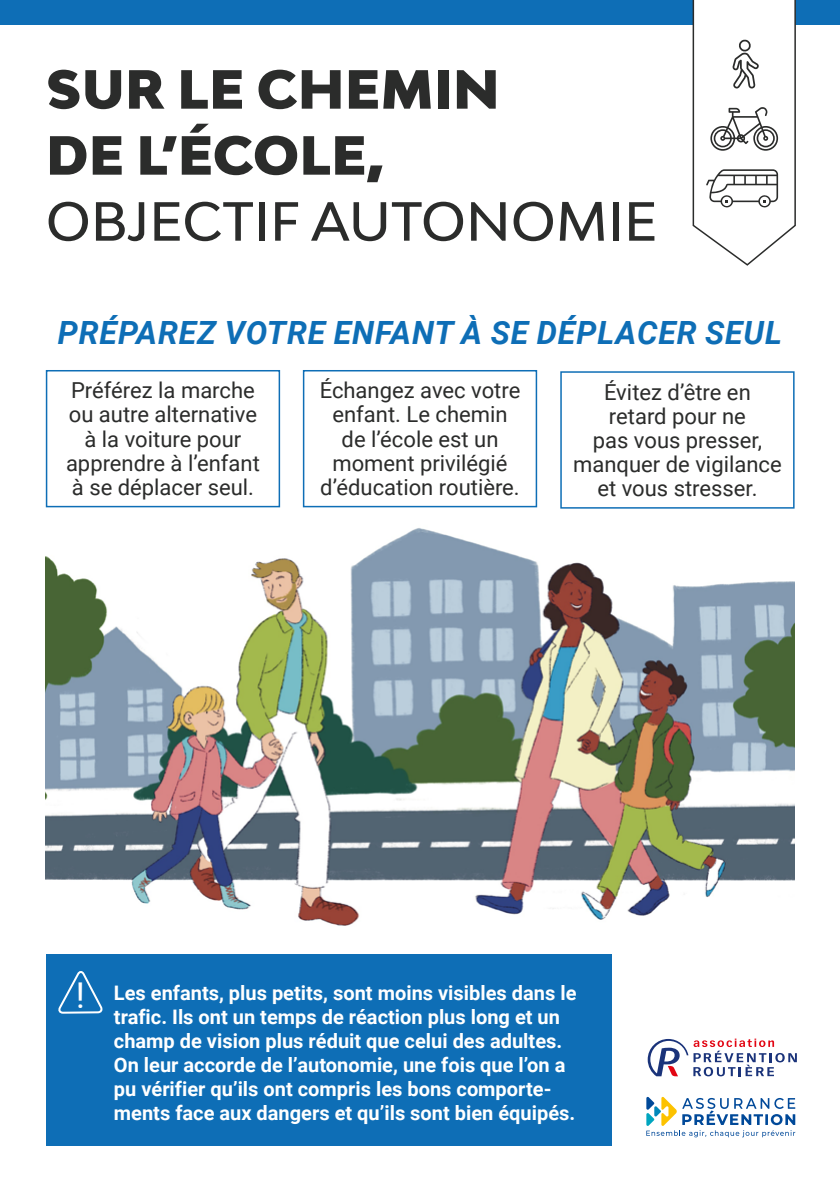
<style>
.page{position:relative;width:840px;height:1191px;background:#fff}
.page>*{position:absolute;margin:0;border:0;box-sizing:border-box;transform-origin:0 0}
.t1{font:900 52px/66px "Bw Modelica";letter-spacing:.01em;color:#2b2c2b}
.t2{font:500 52px "Bw Modelica";letter-spacing:.01em;color:#2b2c2b}
.t3{font:35.6px "Roboto";color:#fff}
.t4{font:italic 700 32px "Roboto";letter-spacing:.025em;color:#0e6eb6}
.t5{font:22px/24px "Roboto";color:#2b2c2b;text-align:center}
.t6{font:700 20px/24px "Roboto";color:#fff}
</style>
<div class="page">
<div style="left:0;top:0;width:839px;height:24px;background:#0e6eb6"></div>
<div style="left:46px;top:954px;width:565px;height:191px;background:#0e6eb6"></div>
<svg style="left:58px;top:971px;width:45px;height:43px"></svg>
<img style="left:46px;top:528px;width:748px;height:398px">
<div style="left:303px;top:370px;width:234px;height:137px;border:2px solid #0e6eb6"></div>
<div style="left:560px;top:371px;width:234px;height:137px;border:2px solid #0e6eb6"></div>
<div style="left:46px;top:370px;width:234px;height:137px;border:2px solid #0e6eb6"></div>
<svg style="left:691px;top:0;width:105px;height:266px"></svg>
<svg style="left:646px;top:1096px;width:148px;height:41px"></svg>
<svg style="left:647px;top:1038px;width:150px;height:39px"></svg>
<h1 class="t1" style="left:46px;top:55px;width:455px">SUR LE CHEMIN<br>DE L’ÉCOLE,</h1>
<h1 class="t2" style="left:46px;top:188px;width:612px">OBJECTIF AUTONOMIE</h1>
<h3 class="t4" style="left:58px;top:310px;width:725px">PRÉPAREZ VOTRE ENFANT À SE DÉPLACER SEUL</h3>
<p class="t5" style="left:319px;top:378px;width:202px">Échangez avec votre enfant. Le chemin de l’école est un moment privilégié d’éducation routière.</p>
<p class="t5" style="left:572px;top:379px;width:210px">Évitez d’être en retard pour ne<br>pas vous presser, manquer de vigilance et vous stresser.</p>
<p class="t5" style="left:66px;top:378px;width:195px">Préférez la marche ou autre alternative à la voiture pour apprendre à l’enfant à se déplacer seul.</p>
<h2 class="t3" style="left:76px;top:970px;width:11px">!</h2>
<p class="t6" style="left:114px;top:980px;width:464px">Les enfants, plus petits, sont moins visibles dans le trafic. Ils ont un temps de réaction plus long et un champ de vision plus réduit que celui des adultes.<br>On leur accorde de l’autonomie, une fois que l’on a pu vérifier qu’ils ont compris les bons comporte&shy;ments face aux dangers et qu’ils sont bien équipés.</p>
</div>
